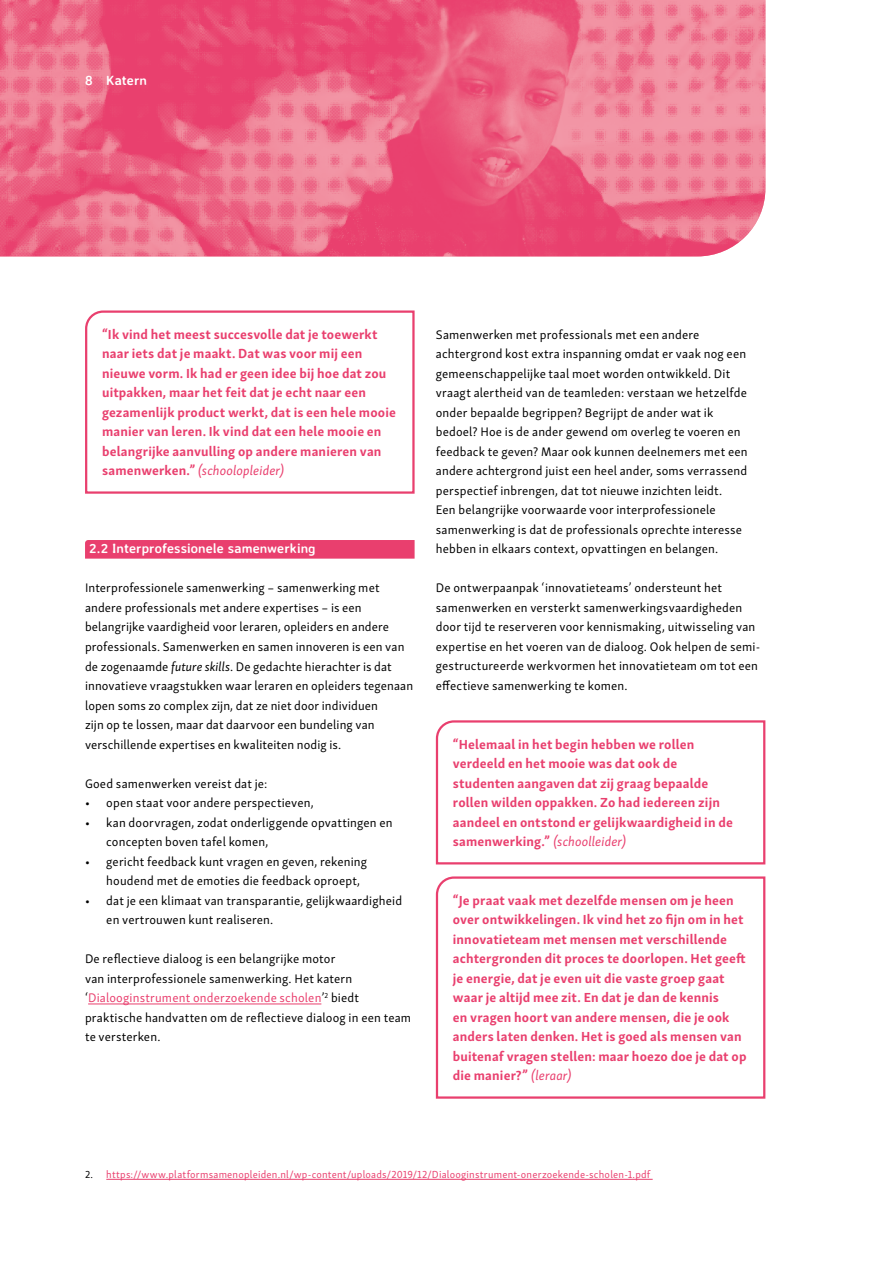
<style>
.page{position:relative;width:893px;height:1263px;background:#fff}
.page>*{position:absolute;margin:0;border:0;box-sizing:border-box;transform-origin:0 0}
.t1{font:700 13.5px/19.5px "Skolar Sans Latn";letter-spacing:.01em;color:#e93f6e}
.t2{font:700 13.5px "Averia Sans Libre";letter-spacing:.005em;color:#fff}
.t3{font:12.75px/19.5px "Skolar Sans Latn";letter-spacing:.01em;color:#000}
.t4{font:10.5px "Skolar Sans Latn";letter-spacing:.02em;color:#e93f6e}
.s1{font-weight:400;font-style:italic}
.s2{font-style:italic}
.s3{color:#e93f6e}
.s4{color:#000}
</style>
<div class="page">
<svg style="left:85px;top:310px;width:330px;height:184px"></svg>
<div style="left:85px;top:540px;width:330px;height:19px;background:#e93f6e"></div>
<hr style="left:88px;top:1004px;width:233px;height:1px;background:#e93f6e">
<svg style="left:435px;top:720px;width:331px;height:145px"></svg>
<svg style="left:435px;top:876px;width:331px;height:223px"></svg>
<hr style="left:106px;top:1179px;width:547px;height:1px;background:#e93f6e">
<img style="left:0;top:0;width:765px;height:256px">
<p class="t2" style="left:85px;top:72px;width:63px">8 Katern</p>
<p class="t1" style="left:102px;top:323px;width:295px">“Ik vind het meest succesvolle dat je toewerkt naar iets dat je maakt. Dat was voor mij een nieuwe vorm. Ik had er geen idee bij hoe dat zou uitpakken, maar het feit dat je echt naar een gezamenlijk product werkt, dat is een hele mooie manier van leren. Ik vind dat een hele mooie en belangrijke aanvulling op andere manieren van samenwerken.” <span class="s1">(schoolopleider)</span></p>
<p class="t2" style="left:89px;top:540px;width:228px">2.2 Interprofessionele samenwerking</p>
<p class="t3" style="left:85px;top:577px;width:330px">Interprofessionele samenwerking – samenwerking met andere professionals met andere expertises – is een belangrijke vaardigheid voor leraren, opleiders en andere professionals. Samenwerken en samen innoveren is een van de zogenaamde <span class="s2">future skills</span>. De gedachte hierachter is dat innovatieve vraagstukken waar leraren en opleiders tegenaan lopen soms zo complex zijn, dat ze niet door individuen<br>zijn op te lossen, maar dat daarvoor een bundeling van verschillende expertises en kwaliteiten nodig is.</p>
<p class="t3" style="left:85px;top:772px;width:184px">Goed samenwerken vereist dat je:</p>
<p class="t3" style="left:85px;top:792px;width:230px">• open staat voor andere perspectieven,</p>
<p class="t3" style="left:106px;top:811px;width:288px;text-indent:-21px">• kan doorvragen, zodat onderliggende opvattingen en concepten boven tafel komen,</p>
<p class="t3" style="left:106px;top:850px;width:262px;text-indent:-21px">• gericht feedback kunt vragen en geven, rekening houdend met de emoties die feedback oproept,</p>
<p class="t3" style="left:106px;top:889px;width:297px;text-indent:-21px">• dat je een klimaat van transparantie, gelijkwaardigheid en vertrouwen kunt realiseren.</p>
<p class="t3" style="left:85px;top:948px;width:328px">De reflectieve dialoog is een belangrijke motor<br>van interprofessionele samenwerking. Het katern ‘<span class="s3">Dialooginstrument onderzoekende scholen</span>’<sup>2</sup> biedt praktische handvatten om de reflectieve dialoog in een team te versterken.</p>
<p class="t3" style="left:436px;top:324px;width:313px">Samenwerken met professionals met een andere achtergrond kost extra inspanning omdat er vaak nog een gemeenschappelijke taal moet worden ontwikkeld. Dit vraagt alertheid van de teamleden: verstaan we hetzelfde onder bepaalde begrippen? Begrijpt de ander wat ik bedoel? Hoe is de ander gewend om overleg te voeren en feedback te geven? Maar ook kunnen deelnemers met een andere achtergrond juist een heel ander, soms verrassend perspectief inbrengen, dat tot nieuwe inzichten leidt.<br>Een belangrijke voorwaarde voor interprofessionele samenwerking is dat de professionals oprechte interesse hebben in elkaars context, opvattingen en belangen.</p>
<p class="t3" style="left:436px;top:577px;width:326px">De ontwerpaanpak ‘innovatieteams’ ondersteunt het samenwerken en versterkt samenwerkingsvaardigheden door tijd te reserveren voor kennismaking, uitwisseling van expertise en het voeren van de dialoog. Ook helpen de semi&shy;gestructureerde werkvormen het innovatieteam om tot een effectieve samenwerking te komen.</p>
<p class="t1" style="left:453px;top:733px;width:281px">“Helemaal in het begin hebben we rollen verdeeld en het mooie was dat ook de studenten aangaven dat zij graag bepaalde rollen wilden oppakken. Zo had iedereen zijn aandeel en ontstond er gelijkwaardigheid in de samenwerking.” <span class="s1">(schoolleider)</span></p>
<p class="t1" style="left:453px;top:889px;width:295px">“Je praat vaak met dezelfde mensen om je heen over ontwikkelingen. Ik vind het zo fijn om in het innovatieteam met mensen met verschillende achtergronden dit proces te doorlopen. Het geeft je energie, dat je even uit die vaste groep gaat waar je altijd mee zit. En dat je dan de kennis<br>en vragen hoort van andere mensen, die je ook anders laten denken. Het is goed als mensen van buitenaf vragen stellen: maar hoezo doe je dat op die manier?” <span class="s1">(leraar)</span></p>
<p class="t4" style="left:85px;top:1166px;width:567px"><span class="s4">2.</span> https://www.platformsamenopleiden.nl/wp-content/uploads/2019/12/Dialooginstrument-onerzoekende-scholen-1.pdf</p>
</div>
